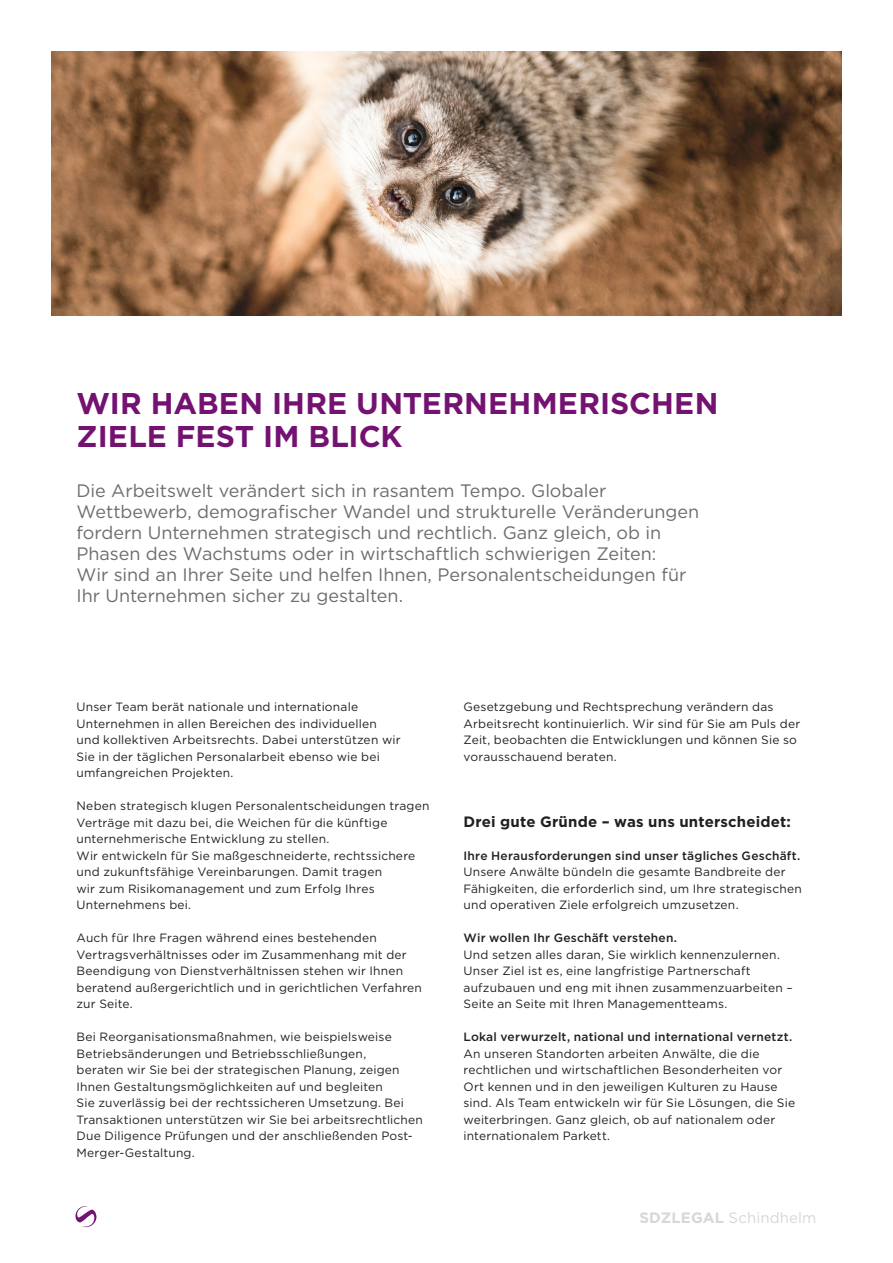
<style>
.page{position:relative;width:893px;height:1263px;background:#fff}
.page>*{position:absolute;margin:0;border:0;box-sizing:border-box;transform-origin:0 0}
._2022_Überschrift{font:700 30px "Gotham";color:#741272}
._2022_Subtitle{font:18px/21px "Gotham";color:#6c6d70}
.Subtitel{font:700 15px "Gotham";letter-spacing:.01em;color:#231f20}
.t1{font:15px "Gotham";letter-spacing:.01em;color:#d6d7d9}
.pre-Text{font:12px/16.5px "Gotham";letter-spacing:.015em;color:#231f20}
.s1{font-weight:500}
.s2{font-weight:700}
</style>
<div class="page">
<svg style="left:75px;top:1206px;width:22px;height:21px"></svg>
<img style="left:51px;top:51px;width:791px;height:264px">
<p class="_2022_Überschrift" style="left:77px;top:384px;width:643px">WIR HABEN IHRE UNTERNEHMERISCHEN</p>
<p class="_2022_Überschrift" style="left:77px;top:417px;width:327px">ZIELE FEST IM BLICK</p>
<p class="_2022_Subtitle" style="left:77px;top:479px;width:624px">Die Arbeitswelt verändert sich in rasantem Tempo. Globaler Wettbewerb, demografischer Wandel und strukturelle Veränderungen fordern Unternehmen strategisch und rechtlich. Ganz gleich, ob in Phasen des Wachstums oder in wirtschaftlich schwierigen Zeiten:<br>Wir sind an Ihrer Seite und helfen Ihnen, Personalentscheidungen für Ihr Unternehmen sicher zu gestalten.</p>
<p class="pre-Text" style="left:77px;top:698px;width:326px">Unser Team berät nationale und internationale Unternehmen in allen Bereichen des individuellen und kollektiven Arbeitsrechts. Dabei unterstützen wir Sie in der täglichen Personalarbeit ebenso wie bei umfangreichen Projekten.</p>
<p class="pre-Text" style="left:77px;top:797px;width:354px">Neben strategisch klugen Personalentscheidungen tragen Verträge mit dazu bei, die Weichen für die künftige unternehmerische Entwicklung zu stellen.<br>Wir entwickeln für Sie maßgeschneiderte, rechtssichere und zukunftsfähige Vereinbarungen. Damit tragen<br>wir zum Risikomanagement und zum Erfolg Ihres Unternehmens bei.</p>
<p class="pre-Text" style="left:77px;top:929px;width:347px">Auch für Ihre Fragen während eines bestehenden Vertragsverhältnisses oder im Zusammenhang mit der Beendigung von Dienstverhältnissen stehen wir Ihnen beratend außergerichtlich und in gerichtlichen Verfahren zur Seite.</p>
<p class="pre-Text" style="left:77px;top:1028px;width:348px">Bei Reorganisationsmaßnahmen, wie beispielsweise Betriebsänderungen und Betriebsschließungen,<br>beraten wir Sie bei der strategischen Planung, zeigen Ihnen Gestaltungsmöglichkeiten auf und begleiten<br>Sie zuverlässig bei der rechtssicheren Umsetzung. Bei Transaktionen unterstützen wir Sie bei arbeitsrechtlichen Due Diligence Prüfungen und der anschließenden Post-Merger-Gestaltung.</p>
<p class="pre-Text" style="left:463px;top:698px;width:338px">Gesetzgebung und Rechtsprechung verändern das Arbeitsrecht kontinuierlich. Wir sind für Sie am Puls der Zeit, beobachten die Entwicklungen und können Sie so vorausschauend beraten.</p>
<p class="Subtitel" style="left:463px;top:811px;width:329px">Drei gute Gründe – was uns unterscheidet:</p>
<p class="pre-Text" style="left:463px;top:847px;width:340px"><span class="s1">Ihre Herausforderungen sind unser tägliches Geschäft.<br></span>Unsere Anwälte bündeln die gesamte Bandbreite der Fähigkeiten, die erforderlich sind, um Ihre strategischen und operativen Ziele erfolgreich umzusetzen.</p>
<p class="pre-Text" style="left:463px;top:929px;width:331px"><span class="s1">Wir wollen Ihr Geschäft verstehen.<br></span>Und setzen alles daran, Sie wirklich kennenzulernen.<br>Unser Ziel ist es, eine langfristige Partnerschaft aufzubauen und eng mit ihnen zusammenzuarbeiten – Seite an Seite mit Ihren Managementteams.</p>
<p class="pre-Text" style="left:463px;top:1028px;width:333px"><span class="s1">Lokal verwurzelt, national und international vernetzt.<br></span>An unseren Standorten arbeiten Anwälte, die die rechtlichen und wirtschaftlichen Besonderheiten vor Ort kennen und in den jeweiligen Kulturen zu Hause sind. Als Team entwickeln wir für Sie Lösungen, die Sie weiterbringen. Ganz gleich, ob auf nationalem oder internationalem Parkett.</p>
<p class="t1" style="left:639px;top:1208px;width:179px"><span class="s2">SDZLEGAL</span> Schindhelm</p>
</div>
